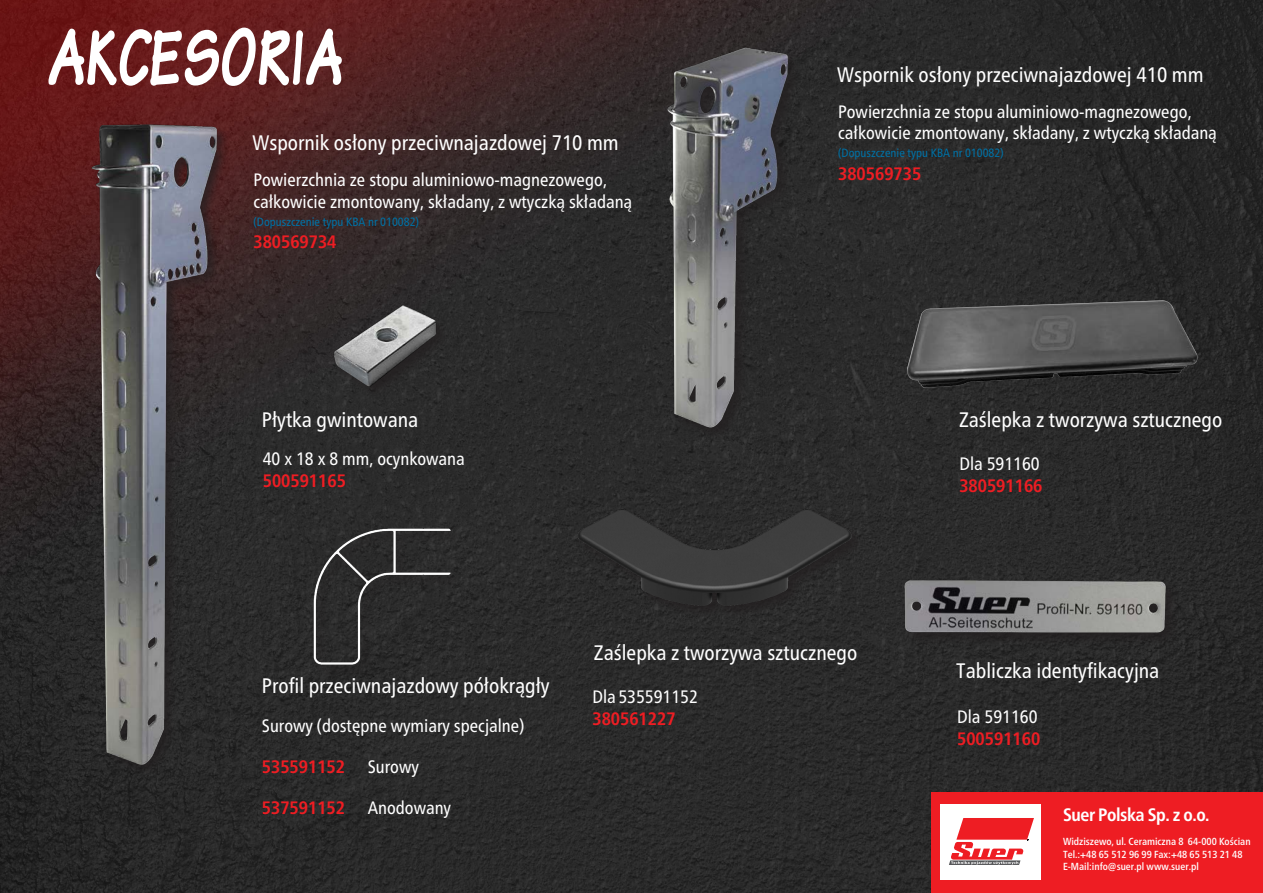
<style>
.page{position:relative;width:1263px;height:893px;background:#fff}
.page>*{position:absolute;margin:0;border:0;box-sizing:border-box;transform-origin:0 0}
.t1{font:75px "EFN Pencil";color:#fff}
.t2{font:condensed 21px "Frutiger Neue LTW1 G";color:#fff}
.t3{font:condensed 18px/21.6px "Frutiger Neue LTW1 G";color:#fff}
.t4{font:700 condensed 18px "Frutiger Neue LTW1 G";color:#ee1d23}
.t5{font:700 condensed 18px "Frutiger Neue LTW1 G";letter-spacing:-.025em;color:#fff}
.t6{font:condensed 12px "Frutiger Neue LTW1 G";color:#0071a5}
.t7{font:500 condensed 10.2px/12.3px "Frutiger Neue LTW1 G";color:#fff}
</style>
<div class="page">
<img style="left:0;top:0;width:1263px;height:893px">
<img style="left:17px;top:97px;width:288px;height:690px">
<img style="left:631px;top:10px;width:190px;height:440px">
<img style="left:294px;top:258px;width:170px;height:157px">
<div style="left:311px;top:527px;width:152px;height:151px;background:#292929"></div>
<img style="left:295px;top:511px;width:170px;height:157px">
<div style="left:576px;top:508px;width:289px;height:112px;background:#2b2b2b"></div>
<img style="left:573px;top:495px;width:283px;height:148px">
<div style="left:902px;top:578px;width:277px;height:68px;background:#272727"></div>
<img style="left:896px;top:554px;width:276px;height:99px">
<img style="left:899px;top:280px;width:301px;height:125px">
<div style="left:931px;top:792px;width:332px;height:101px;background:#ee1d23"></div>
<div style="left:940px;top:804px;width:100px;height:75px;background:#fff"></div>
<svg style="left:949px;top:818px;width:85px;height:47px"></svg>
<h1 class="t1" style="left:47px;top:3px;width:298px">AKCESORIA</h1>
<p class="t2" style="left:253px;top:130px;width:368px">Wspornik osłony przeciwnajazdowej 710 mm</p>
<p class="t3" style="left:253px;top:169px;width:380px">Powierzchnia ze stopu aluminiowo-magnezowego, całkowicie zmontowany, składany, z wtyczką składaną</p>
<p class="t6" style="left:253px;top:214px;width:167px">(Dopuszczenie typu KBA nr 010082)</p>
<p class="t4" style="left:253px;top:231px;width:85px">380569734</p>
<p class="t2" style="left:262px;top:407px;width:158px">Płytka gwintowana</p>
<p class="t3" style="left:263px;top:448px;width:203px">40 x 18 x 8 mm, ocynkowana</p>
<p class="t4" style="left:263px;top:470px;width:85px">500591165</p>
<p class="t2" style="left:837px;top:62px;width:368px">Wspornik osłony przeciwnajazdowej 410 mm</p>
<p class="t3" style="left:838px;top:101px;width:380px">Powierzchnia ze stopu aluminiowo-magnezowego, całkowicie zmontowany, składany, z wtyczką składaną</p>
<p class="t6" style="left:838px;top:146px;width:167px">(Dopuszczenie typu KBA nr 010082)</p>
<p class="t4" style="left:838px;top:163px;width:85px">380569735</p>
<p class="t2" style="left:959px;top:408px;width:265px">Zaślepka z tworzywa sztucznego</p>
<p class="t3" style="left:959px;top:453px;width:82px">Dla 591160</p>
<p class="t4" style="left:959px;top:475px;width:85px">380591166</p>
<p class="t2" style="left:262px;top:673px;width:289px">Profil przeciwnajazdowy półokrągły</p>
<p class="t3" style="left:262px;top:714px;width:264px">Surowy (dostępne wymiary specjalne)</p>
<p class="t4" style="left:262px;top:756px;width:85px">535591152</p>
<p class="t3" style="left:368px;top:755px;width:53px">Surowy</p>
<p class="t4" style="left:262px;top:797px;width:85px">537591152</p>
<p class="t3" style="left:368px;top:796px;width:85px">Anodowany</p>
<p class="t2" style="left:594px;top:641px;width:265px">Zaślepka z tworzywa sztucznego</p>
<p class="t3" style="left:592px;top:686px;width:107px">Dla 535591152</p>
<p class="t4" style="left:592px;top:708px;width:85px">380561227</p>
<p class="t2" style="left:956px;top:658px;width:205px">Tabliczka identyfikacyjna</p>
<p class="t3" style="left:957px;top:705px;width:82px">Dla 591160</p>
<p class="t4" style="left:957px;top:728px;width:85px">500591160</p>
<p class="t5" style="left:1063px;top:804px;width:148px">Suer Polska Sp. z o.o.</p>
<p class="t7" style="left:1063px;top:836px;width:189px">Widziszewo, ul. Ceramiczna 8 64-000 Kościan<br>Tel.:+48 65 512 96 99 Fax:+48 65 513 21 48<br>E-Mail:info@suer.pl www.suer.pl</p>
</div>
